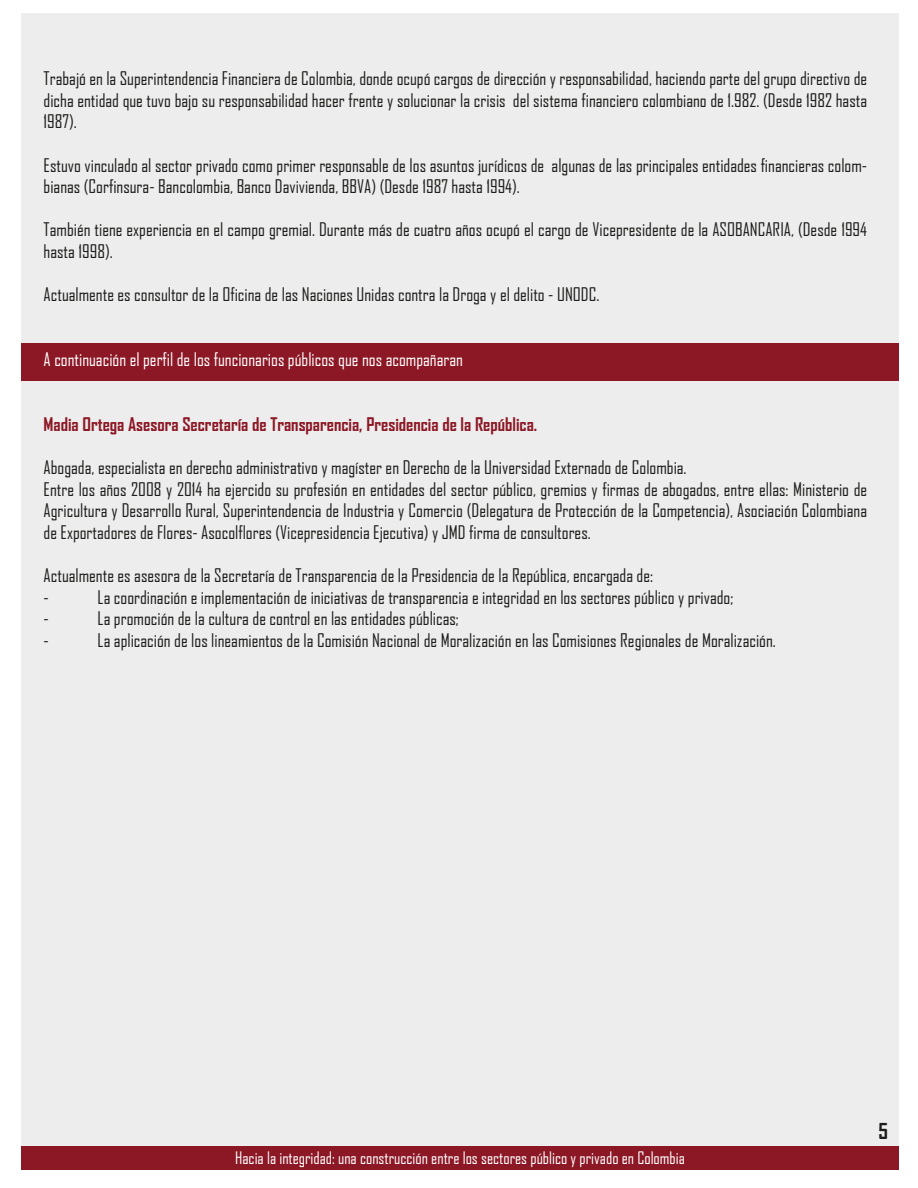
<style>
.page{position:relative;width:918px;height:1188px;background:#fff}
.page>*{position:absolute;margin:0;border:0;box-sizing:border-box;transform-origin:0 0}
.t1{font:700 21px "Agency FB";color:#1d1d1b}
.t2{font:18px/21.6px "Agency FB";color:#1d1d1b}
.t3{font:700 18px "Agency FB";color:#8c1725}
.t4{font:18px "Agency FB";color:#fff}
.t5{font:16.5px "Agency FB";color:#fff}
</style>
<div class="page">
<div style="left:21px;top:14px;width:878px;height:1144px;background:#ededed"></div>
<div style="left:21px;top:1147px;width:878px;height:23px;background:#8c1725"></div>
<div style="left:21px;top:343px;width:878px;height:38px;background:#8c1725"></div>
<p class="t2" style="left:44px;top:67px;width:825px;text-align:justify">Trabajó en la Superintendencia Financiera de Colombia, donde ocupó cargos de dirección y responsabilidad, haciendo parte del grupo directivo de dicha entidad que tuvo bajo su responsabilidad hacer frente y solucionar la crisis del sistema financiero colombiano de 1.982. (Desde 1982 hasta 1987).</p>
<p class="t2" style="left:44px;top:154px;width:825px">Estuvo vinculado al sector privado como primer responsable de los asuntos jurídicos de algunas de las principales entidades financieras colom&shy;bianas (Corfinsura- Bancolombia, Banco Davivienda, BBVA) (Desde 1987 hasta 1994).</p>
<p class="t2" style="left:44px;top:219px;width:825px">También tiene experiencia en el campo gremial. Durante más de cuatro años ocupó el cargo de Vicepresidente de la ASOBANCARIA, (Desde 1994 hasta 1998).</p>
<p class="t2" style="left:44px;top:283px;width:557px">Actualmente es consultor de la Oficina de las Naciones Unidas contra la Droga y el delito - UNODC.</p>
<p class="t4" style="left:44px;top:348px;width:421px">A continuación el perfil de los funcionarios públicos que nos acompañaran</p>
<p class="t3" style="left:44px;top:413px;width:495px">Madia Ortega Asesora Secretaría de Transparencia, Presidencia de la República.</p>
<p class="t2" style="left:44px;top:456px;width:825px">Abogada, especialista en derecho administrativo y magíster en Derecho de la Universidad Externado de Colombia.<br>Entre los años 2008 y 2014 ha ejercido su profesión en entidades del sector público, gremios y firmas de abogados, entre ellas: Ministerio de Agricultura y Desarrollo Rural, Superintendencia de Industria y Comercio (Delegatura de Protección de la Competencia), Asociación Colombiana de Exportadores de Flores- Asocolflores (Vicepresidencia Ejecutiva) y JMD firma de consultores.</p>
<p class="t2" style="left:44px;top:564px;width:611px">Actualmente es asesora de la Secretaría de Transparencia de la Presidencia de la República, encargada de: -</p>
<p class="t2" style="left:98px;top:586px;width:637px">La coordinación e implementación de iniciativas de transparencia e integridad en los sectores público y privado;</p>
<p class="t2" style="left:44px;top:607px;width:7px">-</p>
<p class="t2" style="left:98px;top:607px;width:363px">La promoción de la cultura de control en las entidades públicas;</p>
<p class="t2" style="left:44px;top:629px;width:7px">-</p>
<p class="t2" style="left:98px;top:629px;width:680px">La aplicación de los lineamientos de la Comisión Nacional de Moralización en las Comisiones Regionales de Moralización.</p>
<p class="t5" style="left:235px;top:1148px;width:451px">Hacia la integridad: una construcción entre los sectores público y privado en Colombia</p>
<p class="t1" style="left:878px;top:1118px;width:11px">5</p>
</div>
